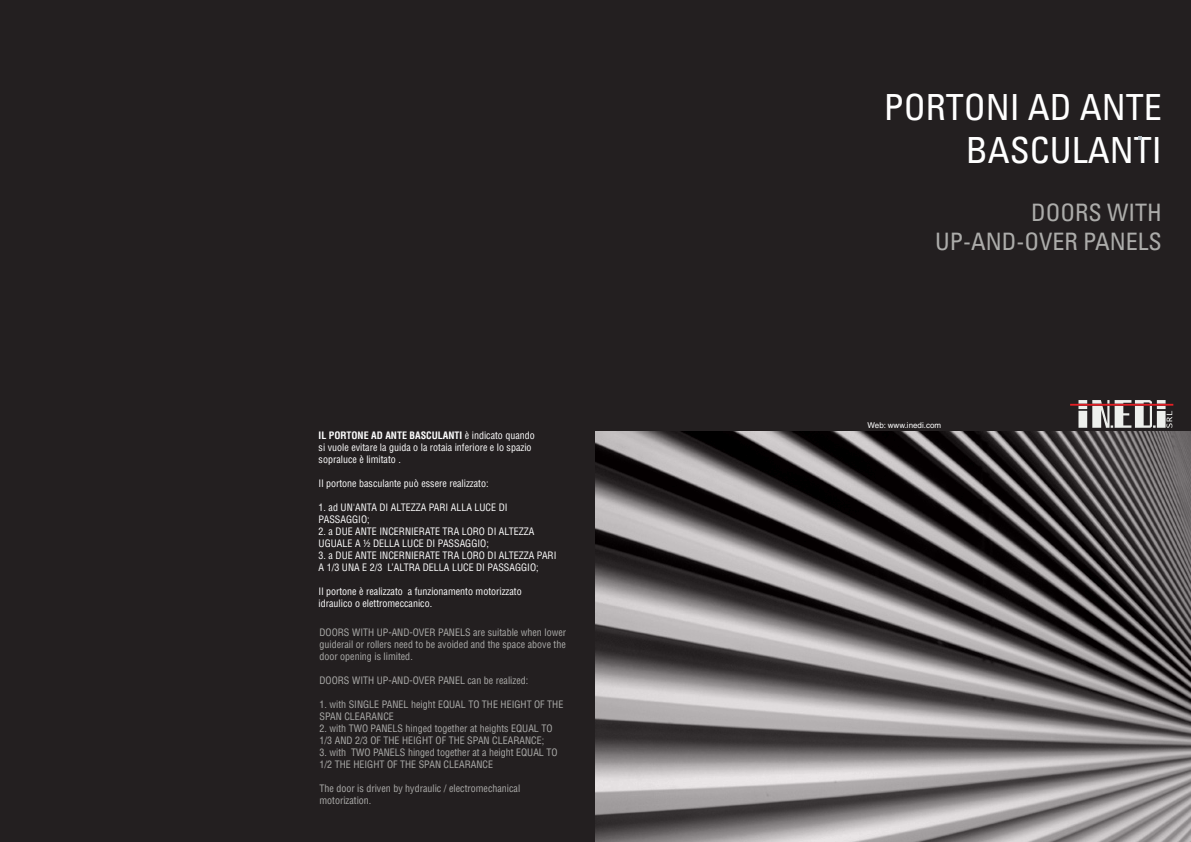
<style>
.page{position:relative;width:1191px;height:842px;background:#fff}
.page>*{position:absolute;margin:0;border:0;box-sizing:border-box;transform-origin:0 0}
.t1{font:condensed 36px/43.2px "Univers LT Std";color:#fff;text-align:right}
.t2{font:condensed 24px "Univers LT Std";color:#acacaa}
.t3{font:condensed 10px/12px "Helvetica LT Std";color:#acacaa}
.Arial_Unicode_didasc{font:condensed 10px/12px "Helvetica LT Std";color:#fff}
.t4{font:8px "Helvetica LT Std";color:#fff}
.s1{font-weight:700}
</style>
<div class="page">
<div style="left:0;top:0;width:595px;height:842px;background:#231f20"></div>
<div style="left:595px;top:0;width:596px;height:842px;background:#231f20"></div>
<img style="left:595px;top:431px;width:596px;height:411px">
<svg style="left:1070px;top:400px;width:103px;height:28px"></svg>
<svg style="left:1138px;top:137px;width:4px;height:3px"></svg>
<p class="Arial_Unicode_didasc" style="left:318px;top:430px;width:218px"><span class="s1">IL PORTONE AD ANTE BASCULANTI</span> è indicato quando si vuole evitare la guida o la rotaia inferiore e lo spazio sopraluce è limitato .</p>
<p class="Arial_Unicode_didasc" style="left:318px;top:478px;width:171px">Il portone basculante può essere realizzato:</p>
<p class="Arial_Unicode_didasc" style="left:318px;top:502px;width:188px">1. ad un'anta di altezza pari alla luce di passaggi o;</p>
<p class="Arial_Unicode_didasc" style="left:318px;top:526px;width:217px">2. a due ante i ncerni erate tra loro di altezza uguale a ½ della luce di passaggi o;</p>
<p class="Arial_Unicode_didasc" style="left:318px;top:550px;width:237px">3. a due ante i ncerni erate tra loro di altezza pari a 1/3 una e 2/3 l’altra della luce di passaggi o;</p>
<p class="Arial_Unicode_didasc" style="left:318px;top:586px;width:205px">Il portone è realizzato a funzionamento motorizzato idraulico o elettromeccanico.</p>
<p class="t3" style="left:319px;top:626px;width:248px;text-align:justify">Doors with up-and-over panels are suitable when lower guiderail or rollers need to be avoided and the space above the door opening is limited.</p>
<p class="t3" style="left:319px;top:674px;width:210px">Doors with up-and-over panel can be realized:</p>
<p class="t3" style="left:319px;top:698px;width:245px">1. with si ngle panel height equal to the hei ght of the span clearance</p>
<p class="t3" style="left:319px;top:722px;width:234px">2. with two panels hinged together at heights equal to<br>1/3 and 2/3 of the height of the span clearance;</p>
<p class="t3" style="left:319px;top:746px;width:239px">3. with two panels hinged together at a height equal to<br>1/2 the height of the span clearance</p>
<p class="t3" style="left:319px;top:782px;width:202px">The door is driven by hydraulic / electromechanical motorization.</p>
<p class="t1" style="left:884px;top:85px;width:280px">PORTONI AD ANTE<br>BASCULANTI</p>
<p class="t2" style="left:1031px;top:197px;width:132px">D OORS WITH</p>
<p class="t2" style="left:935px;top:226px;width:228px">UP-AND-OVER PANELS</p>
<p class="t4" style="left:867px;top:420px;width:75px">Web: www.inedi.com</p>
</div>
